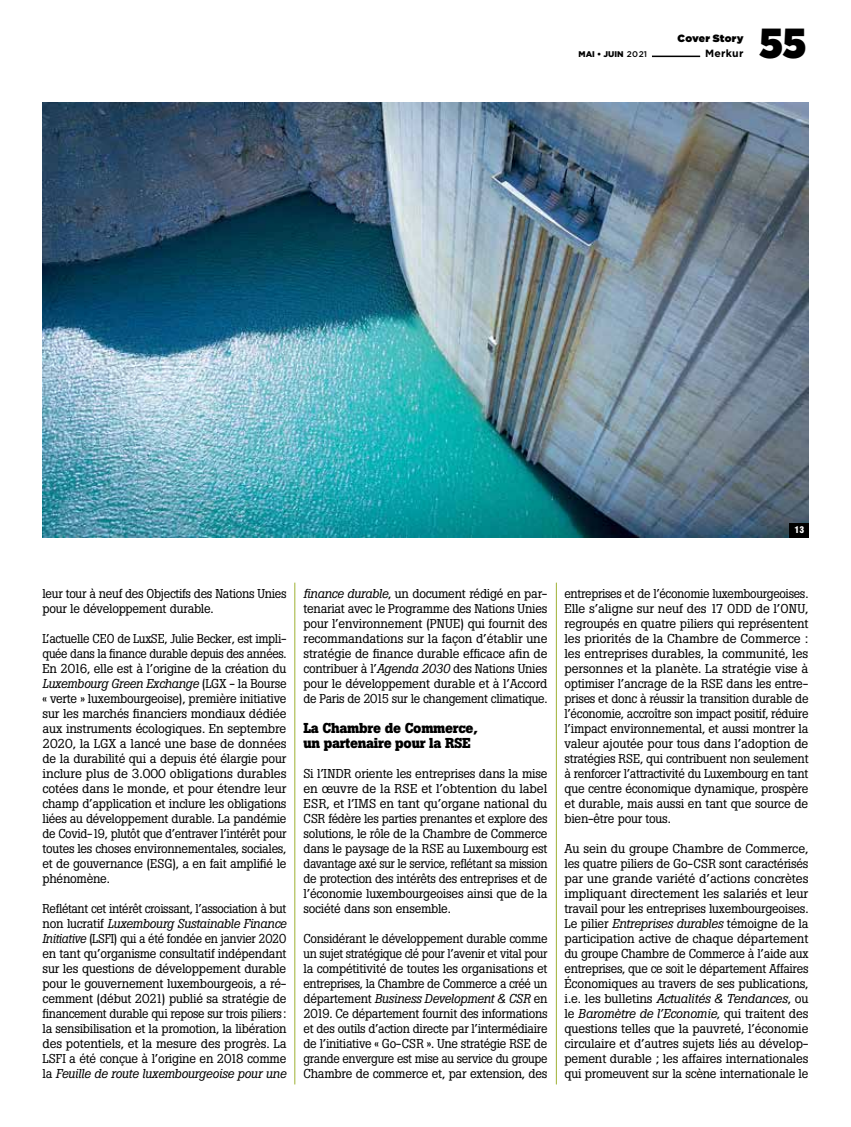
<style>
.page{position:relative;width:851px;height:1127px;background:#fff}
.page>*{position:absolute;margin:0;border:0;box-sizing:border-box;transform-origin:0 0}
.t1{font:900 42px "Gotham Narrow";color:#000}
.t2{font:700 14.25px/15px "Boton Pro";letter-spacing:-.02em;color:#000}
.t3{font:12.75px/15px "Boton";letter-spacing:-.02em;color:#000;text-align:justify}
.t4{font:12.75px/15px "Boton";letter-spacing:-.02em;color:#000;text-align:justify;scale:1.04 1}
.t5{font:10.5px "Gotham Ultra";letter-spacing:.02em;color:#000}
.t6{font:700 10.5px "Gotham";letter-spacing:.025em;color:#000}
.t7{font:900 condensed 9px "Swiss 721 BT";color:#fff}
.t8{font:900 8.25px "Gotham";color:#000}
.s1{font-weight:500}
.s2{font-style:italic}
</style>
<div class="page">
<hr style="left:652px;top:56px;width:48px;height:1px;background:#000">
<hr style="left:294px;top:583px;width:1px;height:501px;background:#9eb134">
<hr style="left:556px;top:583px;width:1px;height:501px;background:#9eb134">
<img style="left:43px;top:102px;width:765px;height:436px">
<div style="left:789px;top:523px;width:19px;height:15px;background:#000"></div>
<p class="t5" style="left:677px;top:33px;width:67px">Cover Story</p>
<p class="t8" style="left:578px;top:50px;width:70px">MAI • JUIN <span class="s1">2021</span></p>
<p class="t6" style="left:705px;top:48px;width:40px">Merkur</p>
<h1 class="t1" style="left:759px;top:14px;width:48px">55</h1>
<p class="t7" style="left:794px;top:525px;width:11px">13</p>
<p class="t3" style="left:43px;top:586px;width:245px">leur tour à neuf des Objectifs des Nations Unies pour le développement durable.</p>
<p class="t3" style="left:43px;top:631px;width:245px">L’actuelle CEO de LuxSE, Julie Becker, est impli&shy;quée dans la finance durable depuis des années.<br>En 2016, elle est à l’origine de la création du <span class="s2">Luxembourg Green Exchange</span> (LGX - la Bourse « verte » luxembourgeoise), première initiative sur les marchés financiers mondiaux dédiée aux instruments écologiques. En septembre 2020, la LGX a lancé une base de données de la durabilité qui a depuis été élargie pour inclure plus de 3.000 obligations durables cotées dans le monde, et pour étendre leur champ d’application et inclure les obligations liées au développement durable. La pandémie de Covid-19, plutôt que d’entraver l’intérêt pour toutes les choses environnementales, sociales, et de gouvernance (ESG), a en fait amplifié le phénomène.</p>
<p class="t3" style="left:43px;top:901px;width:245px">Reflétant cet intérêt croissant, l’association à but non lucratif <span class="s2">Luxembourg Sustainable Finance Initiative</span> (LSFI) qui a été fondée en janvier 2020 en tant qu’organisme consultatif indépendant sur les questions de développement durable pour le gouvernement luxembourgeois, a ré&shy;cemment (début 2021) publié sa stratégie de financement durable qui repose sur trois piliers: la sensibilisation et la promotion, la libération des potentiels, et la mesure des progrès. La LSFI a été conçue à l’origine en 2018 comme la <span class="s2">Feuille de route luxembourgeoise pour une</span></p>
<p class="t3" style="left:303px;top:586px;width:245px"><span class="s2">finance durable</span>, un document rédigé en par&shy;tenariat avec le Programme des Nations Unies pour l’environnement (PNUE) qui fournit des recommandations sur la façon d’établir une stratégie de finance durable efficace afin de contribuer à l’<span class="s2">Agenda 2030</span> des Nations Unies pour le développement durable et à l’Accord de Paris de 2015 sur le changement climatique.</p>
<p class="t2" style="left:303px;top:720px;width:176px">La Chambre de Commerce, un partenaire pour la RSE</p>
<p class="t3" style="left:303px;top:766px;width:245px">Si l’INDR oriente les entreprises dans la mise en œuvre de la RSE et l’obtention du label ESR, et l’IMS en tant qu’organe national du CSR fédère les parties prenantes et explore des solutions, le rôle de la Chambre de Commerce dans le paysage de la RSE au Luxembourg est davantage axé sur le service, reflétant sa mission de protection des intérêts des entreprises et de l’économie luxembourgeoises ainsi que de la société dans son ensemble.</p>
<p class="t3" style="left:303px;top:931px;width:245px">Considérant le développement durable comme un sujet stratégique clé pour l’avenir et vital pour la compétitivité de toutes les organisations et entreprises, la Chambre de Commerce a créé un département <span class="s2">Business Development &amp; CSR</span> en 2019. Ce département fournit des informations et des outils d’action directe par l’intermédiaire de l’initiative « Go-CSR ». Une stratégie RSE de grande envergure est mise au service du groupe Chambre de commerce et, par extension, des</p>
<p class="t3" style="left:564px;top:586px;width:245px">entreprises et de l’économie luxembourgeoises.<br>Elle s’aligne sur neuf des 17 ODD de l’ONU, regroupés en quatre piliers qui représentent les priorités de la Chambre de Commerce : les entreprises durables, la communité, les personnes et la planète. La stratégie vise à optimiser l’ancrage de la RSE dans les entre&shy;prises et donc à réussir la transition durable de l’économie, accroître son impact positif, réduire l’impact environnemental, et aussi montrer la valeur ajoutée pour tous dans l’adoption de stratégies RSE, qui contribuent non seulement à renforcer l’attractivité du Luxembourg en tant que centre économique dynamique, prospère et durable, mais aussi en tant que source de bien-être pour tous.</p>
<p class="t4" style="left:564px;top:841px;width:236px">Au sein du groupe Chambre de Commerce, les quatre piliers de Go-CSR sont caractérisés par une grande variété d’actions concrètes impliquant directement les salariés et leur travail pour les entreprises luxembourgeoises.<br>Le pilier <span class="s2">Entreprises durables</span> témoigne de la participation active de chaque département du groupe Chambre de Commerce à l’aide aux entreprises, que ce soit le département Affaires Économiques au travers de ses publications, i.e. les bulletins <span class="s2">Actualités &amp; Tendances</span>, ou le <span class="s2">Baromètre de l’Economie</span>, qui traitent des questions telles que la pauvreté, l’économie circulaire et d’autres sujets liés au dévelop&shy;pement durable ; les affaires internationales qui promeuvent sur la scène internationale le</p>
</div>
